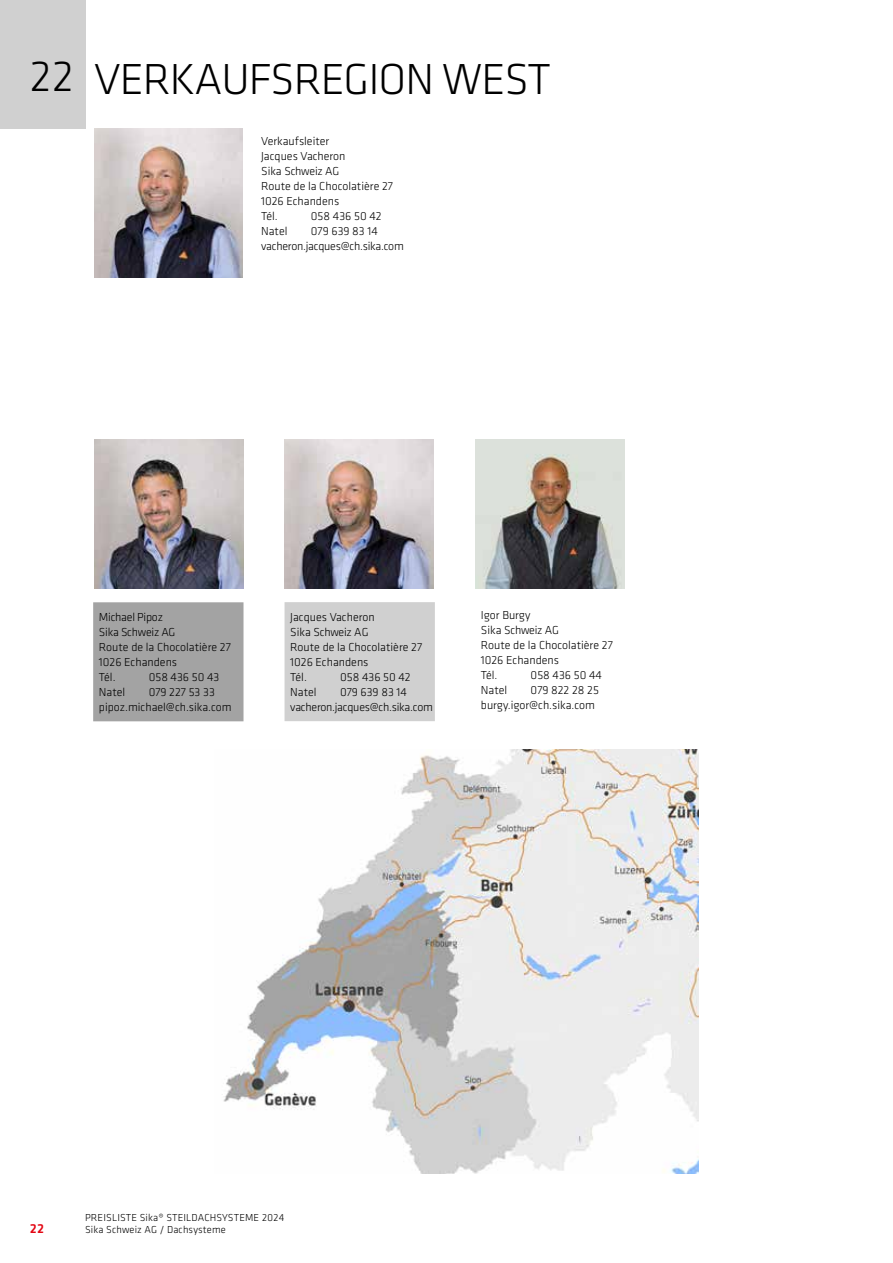
<style>
.page{position:relative;width:893px;height:1263px;background:#fff}
.page>*{position:absolute;margin:0;border:0;box-sizing:border-box;transform-origin:0 0}
.t1{font:300 45px "Klavika";letter-spacing:-.02em;color:#000}
.t2{font:500 13.5px "Klavika";color:#e30613}
.t3{font:300 12px/15px "Klavika";color:#000}
.t4{font:300 12px/15px "Klavika";letter-spacing:-.02em;color:#000}
.t5{font:300 10.5px/12px "Klavika";letter-spacing:.015em;color:#000}
</style>
<div class="page">
<div style="left:0;top:0;width:85px;height:129px;background:#d0d0d0"></div>
<img style="left:223px;top:749px;width:475px;height:424px">
<img style="left:94px;top:128px;width:149px;height:149px">
<img style="left:94px;top:439px;width:149px;height:149px">
<img style="left:285px;top:439px;width:148px;height:149px">
<img style="left:476px;top:439px;width:149px;height:149px">
<div style="left:285px;top:603px;width:149px;height:117px;background:#d0d0d0"></div>
<div style="left:285px;top:602px;width:150px;height:119px;border:2px solid #d0d0d0"></div>
<div style="left:94px;top:603px;width:149px;height:117px;background:#a3a3a3"></div>
<div style="left:93px;top:602px;width:150px;height:119px;border:2px solid #a3a3a3"></div>
<h1 class="t1" style="left:30px;top:49px;width:46px">22</h1>
<h1 class="t1" style="left:94px;top:52px;width:458px">VERKAUFSREGION WEST</h1>
<p class="t3" style="left:261px;top:134px;width:133px">Verkaufsleiter<br>Jacques Vacheron<br>Sika Schweiz AG<br>Route de la Chocolatière 27<br>1026 Echandens<br>Tél.</p>
<p class="t3" style="left:311px;top:209px;width:72px">058 436 50 42</p>
<p class="t3" style="left:261px;top:224px;width:28px">Natel</p>
<p class="t4" style="left:261px;top:224px;width:144px;text-indent:50px">079 639 83 14 vacheron.jacques@ch.sika.com</p>
<p class="t3" style="left:99px;top:610px;width:133px">Michael Pipoz<br>Sika Schweiz AG<br>Route de la Chocolatière 27<br>1026 Echandens<br>Tél.</p>
<p class="t3" style="left:149px;top:670px;width:72px">058 436 50 43</p>
<p class="t3" style="left:290px;top:609px;width:133px">Jacques Vacheron<br>Sika Schweiz AG<br>Route de la Chocolatière 27<br>1026 Echandens<br>Tél.</p>
<p class="t3" style="left:340px;top:669px;width:72px">058 436 50 42</p>
<p class="t3" style="left:481px;top:607px;width:133px">Igor Burgy<br>Sika Schweiz AG<br>Route de la Chocolatière 27<br>1026 Echandens<br>Tél.</p>
<p class="t3" style="left:531px;top:667px;width:73px">058 436 50 44</p>
<p class="t3" style="left:99px;top:685px;width:28px">Natel</p>
<p class="t3" style="left:99px;top:685px;width:134px;text-indent:50px">079 227 53 33 pipoz.michael@ch.sika.com</p>
<p class="t3" style="left:290px;top:684px;width:28px">Natel</p>
<p class="t4" style="left:290px;top:684px;width:144px;text-indent:50px">079 639 83 14 vacheron.jacques@ch.sika.com</p>
<p class="t3" style="left:481px;top:682px;width:28px">Natel</p>
<p class="t3" style="left:481px;top:682px;width:120px;text-indent:50px">079 822 28 25 burgy.igor@ch.sika.com</p>
<p class="t2" style="left:30px;top:1219px;width:16px">22</p>
<p class="t5" style="left:85px;top:1211px;width:201px">PREISLISTE Sika® STEILDACHSYSTEME 2024<br>Sika Schweiz AG / Dachsysteme</p>
</div>
